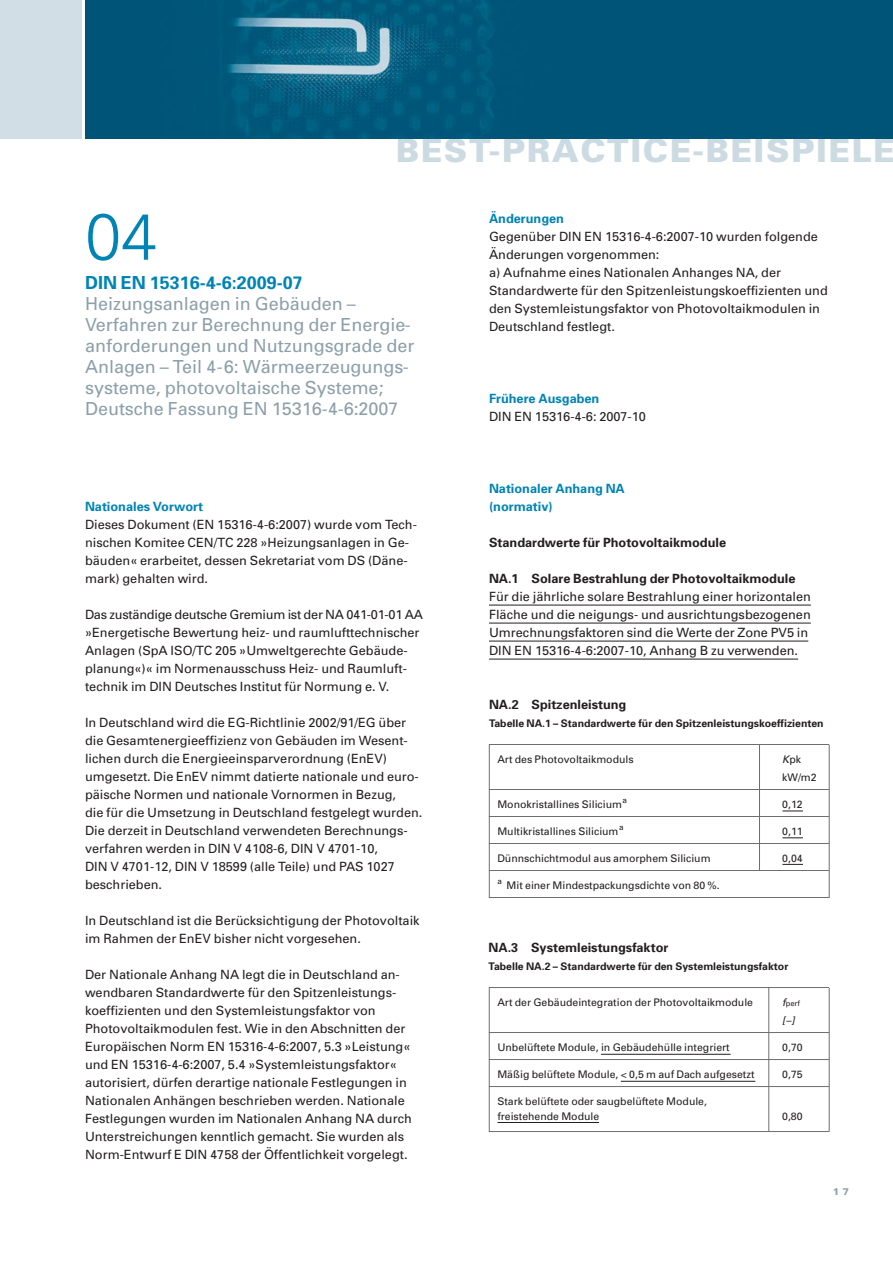
<style>
.page{position:relative;width:893px;height:1263px;background:#fff}
.page>*{position:absolute;margin:0;border:0;box-sizing:border-box;transform-origin:0 0}
.t1{font:300 65.25px "Univers";color:#0084b5}
.t2{font:900 32.4px "Univers";letter-spacing:.05em;color:#ccdae1}
.t3{font:18px/21px "Univers";color:#8da0aa}
.t4{font:700 18px "Univers";color:#0084b5}
.t5{font:12.75px/18px "Univers";color:#231f20}
.t6{font:700 12.75px "Univers";color:#231f20}
.t7{font:700 12.75px/18px "Univers";color:#0084b5}
.t8{font:10.5px/18px "Univers";color:#231f20}
.t9{font:700 10.5px "Univers";color:#231f20}
.t10{font:italic 10.5px "Univers";color:#231f20}
.t11{font:900 9.75px "Univers";color:#8da0aa}
.t12{font:7.5px "Univers";color:#231f20}
.s1{font-style:italic}
.s2{font-style:italic;font-size:10.5px}
</style>
<div class="page">
<div style="left:0;top:0;width:213px;height:138px;background:#d1dee5"></div>
<div style="left:82px;top:0;width:6px;height:193px;background:#fff"></div>
<hr style="left:489px;top:744px;width:340px;height:1px;background:#6d6e70">
<hr style="left:489px;top:789px;width:340px;height:1px;background:#6d6e70">
<hr style="left:489px;top:816px;width:340px;height:1px;background:#6d6e70">
<hr style="left:489px;top:843px;width:340px;height:1px;background:#6d6e70">
<hr style="left:489px;top:870px;width:340px;height:1px;background:#6d6e70">
<hr style="left:489px;top:897px;width:340px;height:1px;background:#6d6e70">
<hr style="left:489px;top:605px;width:322px;height:1px;background:#231f20">
<hr style="left:489px;top:623px;width:322px;height:1px;background:#231f20">
<hr style="left:489px;top:641px;width:319px;height:1px;background:#231f20">
<hr style="left:489px;top:659px;width:309px;height:1px;background:#231f20">
<hr style="left:759px;top:745px;width:1px;height:126px;background:#6d6e70">
<hr style="left:489px;top:745px;width:1px;height:153px;background:#6d6e70">
<hr style="left:829px;top:745px;width:1px;height:153px;background:#6d6e70">
<hr style="left:489px;top:987px;width:340px;height:1px;background:#6d6e70">
<hr style="left:489px;top:1032px;width:340px;height:1px;background:#6d6e70">
<hr style="left:489px;top:1059px;width:340px;height:1px;background:#6d6e70">
<hr style="left:489px;top:1086px;width:340px;height:1px;background:#6d6e70">
<hr style="left:489px;top:1131px;width:340px;height:1px;background:#6d6e70">
<hr style="left:601px;top:1054px;width:130px;height:1px;background:#231f20">
<hr style="left:621px;top:1081px;width:134px;height:1px;background:#231f20">
<svg style="left:782px;top:811px;width:21px;height:1px"></svg>
<svg style="left:782px;top:837px;width:21px;height:1px"></svg>
<svg style="left:782px;top:864px;width:21px;height:1px"></svg>
<hr style="left:497px;top:1122px;width:102px;height:1px;background:#231f20">
<hr style="left:768px;top:988px;width:1px;height:144px;background:#6d6e70">
<hr style="left:489px;top:988px;width:1px;height:144px;background:#6d6e70">
<hr style="left:829px;top:988px;width:1px;height:144px;background:#6d6e70">
<img style="left:85px;top:0;width:808px;height:138px">
<h2 class="t2" style="left:396px;top:138px;width:501px">BEST-PRACTICE-BEISPIELE</h2>
<h1 class="t1" style="left:85px;top:213px;width:74px">04</h1>
<h3 class="t4" style="left:85px;top:276px;width:219px">DIN EN 15316-4-6:2009-07</h3>
<h3 class="t3" style="left:85px;top:295px;width:331px">Heizungs anlagen in Gebäuden – Verfahren zur Berechnung der Energie&shy;anforderungen und Nutzungsgrade der Anlagen – Teil 4-6: Wärme erzeugungs&shy;systeme, photovoltaische Systeme; Deutsche Fassung EN 15316-4-6:2007</h3>
<p class="t7" style="left:85px;top:498px;width:120px">Nationales Vorwort</p>
<p class="t5" style="left:85px;top:516px;width:333px">Dieses Dokument (EN 15316-4-6:2007) wurde vom Tech&shy;ni schen Komitee CEN/TC 228 »Heizungsanlagen in Ge - bäuden« erarbeitet, dessen Sekretariat vom DS (Däne&shy;mark) gehalten wird.</p>
<p class="t5" style="left:85px;top:606px;width:339px">Das zuständige deutsche Gremium ist der NA 041-01-01 AA »Energetische Bewertung heiz- und raumlufttechnischer Anlagen (SpA ISO/TC 205 »Umweltgerechte Gebäude&shy;planung«)« im Normenausschuss Heiz- und Raumluft&shy;technik im DIN Deutsches Institut für Normung e. V.</p>
<p class="t5" style="left:85px;top:714px;width:339px">In Deutschland wird die EG-Richtlinie 2002/91/EG über die Gesamtenergieeffizienz von Gebäuden im Wesent&shy;lichen durch die Energieeinsparverordnung (EnEV) umgesetzt. Die EnEV nimmt datierte nationale und euro&shy;päische Normen und nationale Vornormen in Bezug,<br>die für die Umsetzung in Deutschland festgelegt wurden.<br>Die derzeit in Deutschland verwendeten Berechnungs&shy;verfahren werden in DIN V 4108-6, DIN V 4701-10,<br>DIN V 4701-12, DIN V 18599 (alle Teile) und PAS 1027 beschrieben.</p>
<p class="t5" style="left:85px;top:912px;width:336px">In Deutschland ist die Berücksichtigung der Photovoltaik im Rahmen der EnEV bisher nicht vorgesehen.</p>
<p class="t5" style="left:85px;top:966px;width:328px">Der Nationale Anhang NA legt die in Deutschland an - wendbaren Standardwerte für den Spitzenleistungs&shy;koeffizienten und den Systemleistungsfaktor von Photovoltaikmodulen fest. Wie in den Abschnitten der Europäischen Norm EN 15316-4-6:2007, 5.3 »Leistung« und EN 15316-4-6:2007, 5.4 »Systemleistungsfaktor« autorisiert, dürfen derartige nationale Festlegungen in Nationalen Anhängen beschrieben werden. Nationale Festlegungen wurden im Nationalen An hang NA durch Unterstreichungen kenntlich gemacht. Sie wurden als Norm-Entwurf E DIN 4758 der Öffentlichkeit vorgelegt.</p>
<p class="t7" style="left:489px;top:210px;width:76px">Änderungen</p>
<p class="t5" style="left:489px;top:228px;width:340px">Gegenüber DIN EN 15316-4-6:2007-10 wurden folgende Änderungen vorgenommen:<br>a) Aufnahme eines Nationalen Anhanges NA, der Standardwerte für den Spitzenleistungskoeffizienten und den System leistungs faktor von Photovoltaikmodulen in Deutschland festlegt.</p>
<p class="t7" style="left:489px;top:390px;width:112px">Frühere Ausgaben</p>
<p class="t5" style="left:489px;top:408px;width:159px">DIN EN 15316-4-6: 2007-10</p>
<p class="t7" style="left:489px;top:480px;width:137px">Nationaler Anhang NA (normativ)</p>
<p class="t6" style="left:489px;top:537px;width:239px">Standardwerte für Photovoltaikmodule</p>
<p class="t6" style="left:489px;top:573px;width:308px">NA.1 Solare Bestrahlung der Photovoltaikmodule</p>
<p class="t5" style="left:489px;top:588px;width:323px">Für die jährliche solare Bestrahlung einer horizontalen Fläche und die neigungs- und ausrichtungsbezogenen Umrechnungsfaktoren sind die Werte der Zone PV5 in DIN EN 15316-4-6:2007-10, Anhang B zu verwenden.</p>
<p class="t6" style="left:489px;top:699px;width:139px">NA.2 Spitzenleistung</p>
<p class="t9" style="left:489px;top:719px;width:336px">Tabelle NA.1 – Standardwerte für den Spitzenleistungs koeffizienten</p>
<p class="t8" style="left:497px;top:751px;width:138px">Art des Photovoltaikmoduls</p>
<p class="t8" style="left:782px;top:751px;width:36px"><span class="s1">K</span>pk kW/m2</p>
<p class="t8" style="left:497px;top:796px;width:131px">Monokristallines Silicium<sup>a</sup></p>
<p class="t8" style="left:782px;top:796px;width:22px">0,12</p>
<p class="t8" style="left:497px;top:823px;width:128px">Multikristallines Silicium<sup>a</sup></p>
<p class="t8" style="left:782px;top:823px;width:22px">0,11</p>
<p class="t8" style="left:497px;top:850px;width:215px">Dünnschichtmodul aus amorphem Silicium</p>
<p class="t8" style="left:782px;top:850px;width:22px">0,04</p>
<p class="t8" style="left:497px;top:877px;width:224px"><sup>a</sup> Mit einer Mindestpackungsdichte von 80 %.</p>
<p class="t6" style="left:489px;top:942px;width:181px">NA.3 Systemleistungsfaktor</p>
<p class="t9" style="left:489px;top:962px;width:301px">Tabelle NA.2 – Standardwerte für den Systemleistungsfaktor</p>
<p class="t8" style="left:497px;top:994px;width:257px">Art der Gebäudeintegration der Photovoltaikmodule</p>
<p class="t12" style="left:782px;top:1000px;width:19px"><span class="s2">f</span>perf</p>
<p class="t10" style="left:782px;top:1016px;width:16px">[–]</p>
<p class="t8" style="left:497px;top:1039px;width:234px">Unbelüftete Module, in Gebäudehülle integriert</p>
<p class="t8" style="left:782px;top:1039px;width:22px">0,70</p>
<p class="t8" style="left:497px;top:1066px;width:259px">Mäßig belüftete Module, &lt; 0,5 m auf Dach aufgesetzt</p>
<p class="t8" style="left:782px;top:1066px;width:22px">0,75</p>
<p class="t8" style="left:497px;top:1094px;width:211px;line-height:15px">Stark belüftete oder saugbelüftete Module, freistehende Module</p>
<p class="t8" style="left:782px;top:1108px;width:22px">0,80</p>
<p class="t11" style="left:833px;top:1188px;width:17px">1 7</p>
</div>
